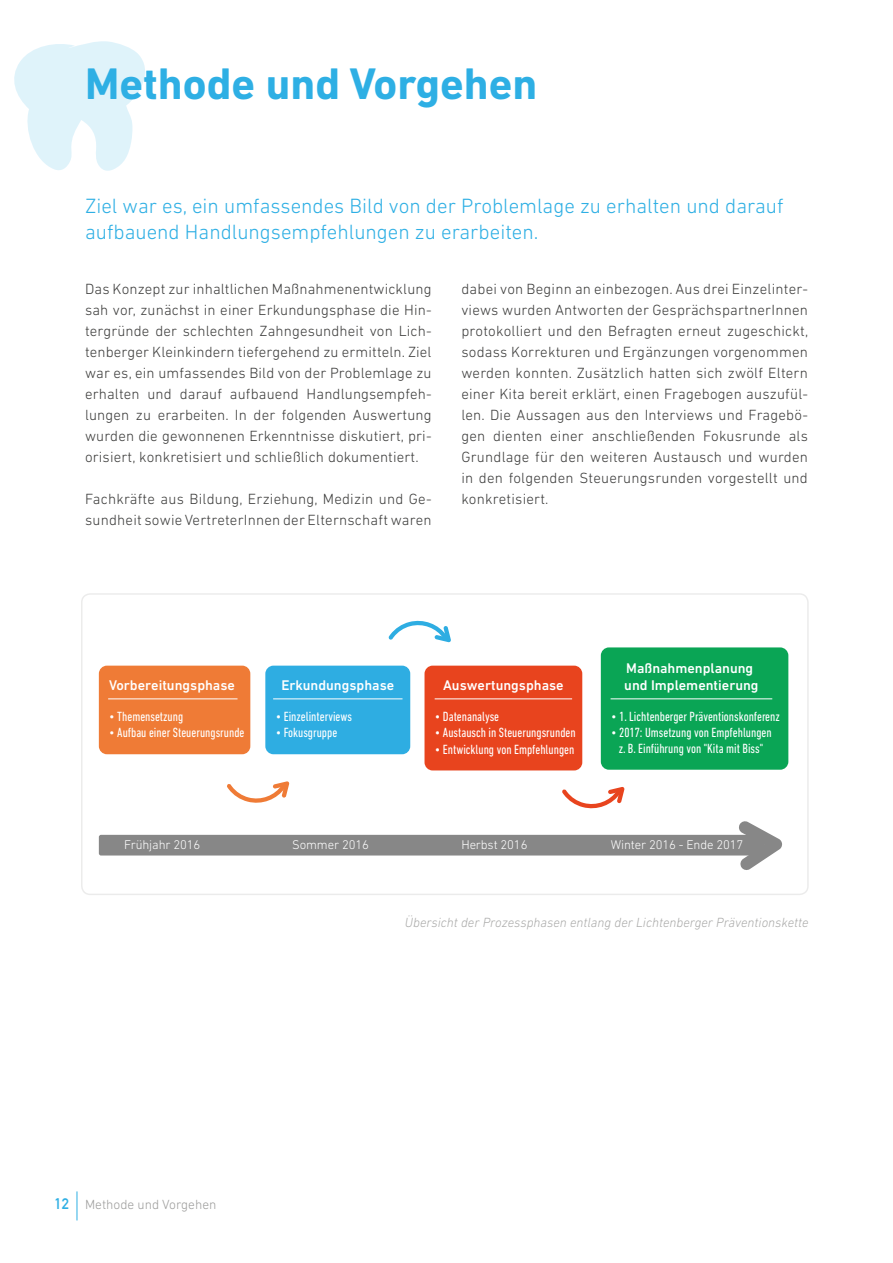
<style>
.page{position:relative;width:893px;height:1263px;background:#fff}
.page>*{position:absolute;margin:0;border:0;box-sizing:border-box;transform-origin:0 0}
.t1{font:700 45px "DIN Next LT Pro";color:#2eafe4}
.t2{font:300 21px/25.2px "DIN Next LT Pro";color:#2eafe4}
.t3{font:300 15px/21px "DIN Next LT Pro";letter-spacing:.015em;color:#3c3c3b;text-align:justify}
.Bild{font:500 14.25px/17.1px "DIN Next LT Pro";color:#fff}
.Bild-2{font:condensed 13.5px/16.2px "DIN Next LT Pro";color:#fff;text-align:center}
.t4{font:italic 300 13.5px "DIN Next LT Pro";color:#a8a8a7}
.t5{font:300 13.5px "DIN Next LT Pro";color:#9d9d9c}
.Bild-3{font:300 12.9px "DIN Next LT Pro";letter-spacing:-.01em;color:#fff}
.s1{font-family:"DIN Alternate";font-weight:700;font-size:15px;color:#2eafe4}
</style>
<div class="page">
<svg style="left:14px;top:41px;width:131px;height:130px"></svg>
<svg style="left:77px;top:1191px;width:1px;height:29px"></svg>
<div style="left:81px;top:593px;width:728px;height:302px;border:2px solid #9d9d9c;border-radius:9px"></div>
<div style="left:99px;top:666px;width:151px;height:88px;background:#ef7b36;border-radius:8px"></div>
<svg style="left:738px;top:821px;width:44px;height:49px"></svg>
<div style="left:99px;top:835px;width:665px;height:20px;background:#878787;border-radius:2px"></div>
<svg style="left:227px;top:781px;width:62px;height:22px"></svg>
<svg style="left:562px;top:787px;width:62px;height:22px"></svg>
<hr style="left:108px;top:699px;width:130px;height:1px;background:#fff">
<div style="left:265px;top:666px;width:145px;height:88px;background:#2eade2;border-radius:8px"></div>
<svg style="left:388px;top:621px;width:63px;height:21px"></svg>
<hr style="left:273px;top:699px;width:129px;height:1px;background:#fff">
<div style="left:424px;top:666px;width:158px;height:104px;background:#e8441e;border-radius:8px"></div>
<hr style="left:435px;top:699px;width:137px;height:1px;background:#fff">
<div style="left:601px;top:647px;width:187px;height:123px;background:#0aa555;border-radius:8px"></div>
<hr style="left:611px;top:699px;width:161px;height:1px;background:#fff">
<h1 class="t1" style="left:85px;top:57px;width:454px">Methode und Vorgehen</h1>
<h2 class="t2" style="left:85px;top:194px;width:700px">Ziel war es, ein umfassendes Bild von der Problemlage zu erhalten und darauf aufbauend Handlungsempfehlungen zu erarbeiten.</h2>
<p class="t3" style="left:85px;top:278px;width:348px">Das Konzept zur inhaltlichen Maßnahmenentwicklung sah vor, zunächst in einer Erkundungsphase die Hin&shy;tergründe der schlechten Zahngesundheit von Lich&shy;tenberger Kleinkindern tiefergehend zu ermitteln. Ziel war es, ein umfassendes Bild von der Problemlage zu erhalten und darauf aufbauend Handlungsempfeh&shy;lungen zu erarbeiten. In der folgenden Auswertung wurden die gewonnenen Erkenntnisse diskutiert, pri&shy;orisiert, konkretisiert und schließlich dokumentiert.</p>
<p class="t3" style="left:85px;top:488px;width:348px">Fachkräfte aus Bildung, Erziehung, Medizin und Ge&shy;sundheit sowie VertreterInnen der Elternschaft waren</p>
<p class="t3" style="left:461px;top:278px;width:348px">dabei von Beginn an einbezogen. Aus drei Einzelinter&shy;views wurden Antworten der GesprächspartnerInnen protokolliert und den Befragten erneut zugeschickt, sodass Korrekturen und Ergänzungen vorgenommen werden konnten. Zusätzlich hatten sich zwölf Eltern einer Kita bereit erklärt, einen Fragebogen auszufül&shy;len. Die Aussagen aus den Interviews und Fragebö&shy;gen dienten einer anschließenden Fokusrunde als Grundlage für den weiteren Austausch und wurden in den folgenden Steuerungsrunden vorgestellt und konkretisiert.</p>
<p class="Bild" style="left:109px;top:676px;width:127px">Vorbereitungsphase</p>
<p class="Bild" style="left:281px;top:676px;width:114px">Erkundungsphase</p>
<p class="Bild" style="left:443px;top:676px;width:122px">Auswertungsphase</p>
<p class="Bild" style="left:624px;top:660px;width:136px">Maßnahmenplanung und Implementierung</p>
<p class="Bild-2" style="left:109px;top:708px;width:76px">• Themensetzung</p>
<p class="Bild-2" style="left:109px;top:724px;width:137px">• Aufbau einer Steuerungsrunde</p>
<p class="Bild-2" style="left:276px;top:708px;width:78px">• Einzelinterviews</p>
<p class="Bild-2" style="left:276px;top:724px;width:63px">• Fokusgruppe</p>
<p class="Bild-2" style="left:435px;top:708px;width:66px">• Datenanalyse</p>
<p class="Bild-2" style="left:435px;top:724px;width:142px">• Austausch in Steuerungsrunden</p>
<p class="Bild-2" style="left:435px;top:741px;width:141px">• Entwicklung von Empfehlungen</p>
<p class="Bild-2" style="left:611px;top:708px;width:170px">• 1. Lichtenberger Präventionskonferenz</p>
<p class="Bild-2" style="left:611px;top:724px;width:162px">• 2017: Umsetzung von Empfehlungen z. B. Einführung von "Kita mit Biss"</p>
<p class="Bild-3" style="left:124px;top:837px;width:78px">Frühjahr 2016</p>
<p class="Bild-3" style="left:292px;top:837px;width:78px">Sommer 2016</p>
<p class="Bild-3" style="left:461px;top:837px;width:68px">Herbst 2016</p>
<p class="Bild-3" style="left:611px;top:837px;width:134px">Winter 2016 - Ende 2017</p>
<p class="t5" style="left:55px;top:1196px;width:163px"><span class="s1">12</span> Methode und Vorgehen</p>
<p class="t4" style="left:405px;top:915px;width:405px">Übersicht der Prozessphasen entlang der Lichtenberger Präventionskette</p>
</div>
